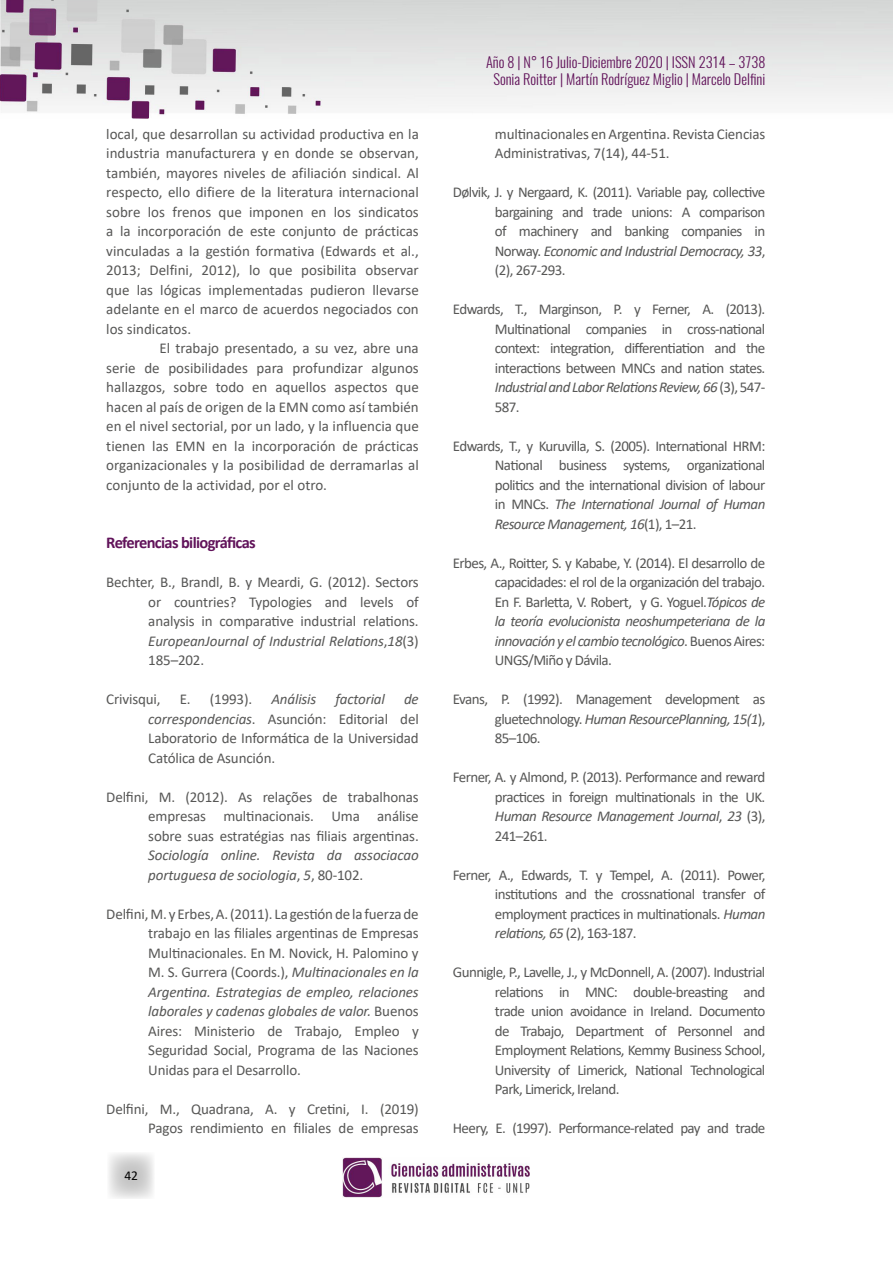
<style>
.page{position:relative;width:893px;height:1263px;background:#fff}
.page>*{position:absolute;margin:0;border:0;box-sizing:border-box;transform-origin:0 0}
.t1{font:700 16.5px "Calibri";letter-spacing:-.04em;color:#61135a}
.t2{font:15px/19.5px "Calibri";letter-spacing:-.03em;color:#575756;text-align:justify}
.t3{font:15px/19.5px "Calibri";letter-spacing:-.01em;color:#575756;text-align:right}
.t4{font:italic 15px/19.5px "Calibri";letter-spacing:-.01em;color:#575756}
.t5{font:300 14.4px/17.2px "Oswald";color:#61135a;text-align:center}
.t6{font:13.5px "Calibri";color:#000}
.s1{font-style:italic}
.s2{font-style:normal}
</style>
<div class="page">
<svg style="left:108px;top:1153px;width:46px;height:46px"></svg>
<img style="left:0;top:0;width:893px;height:119px">
<img style="left:342px;top:1157px;width:187px;height:41px">
<p class="t2" style="left:106px;top:124px;width:314px">local, que desarrollan su actividad productiva en la industria manufacturera y en donde se observan, también, mayores niveles de afiliación sindical. Al respecto, ello difiere de la literatura internacional sobre los frenos que imponen en los sindicatos a la incorporación de este conjunto de prácticas vinculadas a la gestión formativa (Edwards et al., 2013; Delfini, 2012), lo que posibilita observar que las lógicas implementadas pudieron llevarse adelante en el marco de acuerdos negociados con los sindicatos.</p>
<p class="t2" style="left:106px;top:338px;width:314px;text-indent:53px">El trabajo presentado, a su vez, abre una serie de posibilidades para profundizar algunos hallazgos, sobre todo en aquellos aspectos que hacen al país de origen de la EMN como así también en el nivel sectorial, por un lado, y la influencia que tienen las EMN en la incorporación de prácticas organizacionales y la posibilidad de derramarlas al conjunto de la actividad, por el otro.</p>
<p class="t1" style="left:106px;top:531px;width:151px">Referencias biliográficas</p>
<p class="t2" style="left:148px;top:572px;width:272px;text-indent:-42px">Bechter, B., Brandl, B. y Meardi, G. (2012). Sectors or countries? Typologies and levels of analysis in comparative industrial relations.<br><span class="s1">EuropeanJournal of Industrial Relations</span>,<span class="s1">18</span>(3)<br>185–202.</p>
<p class="t3" style="left:106px;top:689px;width:56px">Crivisqui,</p>
<p class="t2" style="left:180px;top:689px;width:74px">E. (1993).</p>
<p class="t4" style="left:271px;top:689px;width:47px">Análisis</p>
<p class="t4" style="left:336px;top:689px;width:51px">factorial</p>
<p class="t2" style="left:148px;top:689px;width:272px;text-indent:256px"><span class="s1">de correspondencias</span>. Asunción: Editorial del Laboratorio de Informática de la Universidad Católica de Asunción.</p>
<p class="t2" style="left:148px;top:787px;width:272px;text-indent:-42px">Delfini, M. (2012). As relações de trabalhonas empresas multinacionais. Uma análise sobre suas estratégias nas filiais argentinas.</p>
<p class="t4" style="left:148px;top:845px;width:272px">Sociología online. Revista da associacao portuguesa de sociologia<span class="s2">,</span> 5<span class="s2">, 80-102.</span></p>
<p class="t2" style="left:148px;top:904px;width:272px;text-indent:-42px">Delfini, M. y Erbes, A. (2011). La gestión de la fuerza de trabajo en las filiales argentinas de Empresas Multinacionales. En M. Novick, H. Palomino y M. S. Gurrera (Coords.), <span class="s1">Multinacionales en la Argentina. Estrategias de empleo, relaciones laborales y cadenas globales de valor.</span> Buenos Aires: Ministerio de Trabajo, Empleo y Seguridad Social, Programa de las Naciones Unidas para el Desarrollo.</p>
<p class="t3" style="left:106px;top:1099px;width:314px">Delfini, M., Quadrana, A. y Cretini, I. (2019)<br>Pagos rendimiento en filiales de empresas</p>
<p class="t6" style="left:124px;top:1166px;width:15px">42</p>
<p class="t5" style="left:486px;top:52px;width:281px">Año 8 | N° 16 Julio-Diciembre 2020 | ISSN 2314 – 3738<br>Sonia Roitter | Martín Rodríguez Miglio | Marcelo Delfini</p>
<p class="t3" style="left:495px;top:124px;width:272px;text-align:left">multinacionales en Argentina. Revista Ciencias<br>Administrativas, 7(14), 44-51.</p>
<p class="t2" style="left:495px;top:182px;width:272px;text-indent:-42px">Dølvik, J. y Nergaard, K. (2011). Variable pay, collective bargaining and trade unions: A comparison of machinery and banking companies in Norway. <span class="s1">Economic and Industrial Democracy, 33</span>, (2), 267-293.</p>
<p class="t2" style="left:495px;top:299px;width:272px;text-indent:-42px">Edwards, T., Marginson, P. y Ferner, A. (2013).<br>Multinational companies in cross-national context: integration, differentiation and the interactions between MNCs and nation states.<br><span class="s1">Industrial and Labor Relations Review, 66</span> (3), 547- 587.</p>
<p class="t2" style="left:495px;top:436px;width:272px;text-indent:-42px">Edwards, T., y Kuruvilla, S. (2005). International HRM:<br>National business systems, organizational politics and the international division of labour in MNCs. <span class="s1">The International Journal of Human Resource Management, 16</span>(1), 1–21.</p>
<p class="t2" style="left:495px;top:553px;width:272px;text-indent:-42px">Erbes, A., Roitter, S. y Kababe, Y. (2014). El desarrollo de capacidades: el rol de la organización del trabajo.<br>En F. Barletta, V. Robert, y G. Yoguel.<span class="s1">Tópicos de la teoría evolucionista neoshumpeteriana de la innovación y el cambio tecnológico</span>. Buenos Aires:<br>UNGS/Miño y Dávila.</p>
<p class="t2" style="left:495px;top:689px;width:272px;text-indent:-42px">Evans, P. (1992). Management development as gluetechnology. <span class="s1">Human ResourcePlanning, 15(1</span>), 85–106.</p>
<p class="t2" style="left:495px;top:767px;width:272px;text-indent:-42px">Ferner, A. y Almond, P. (2013). Performance and reward practices in foreign multinationals in the UK.<br><span class="s1">Human Resource Management Journal</span>, <span class="s1">23</span> (3), 241–261.</p>
<p class="t2" style="left:495px;top:865px;width:272px;text-indent:-42px">Ferner, A., Edwards, T. y Tempel, A. (2011). Power, institutions and the crossnational transfer of employment practices in multinationals. <span class="s1">Human relations, 65</span> (2), 163-187.</p>
<p class="t2" style="left:495px;top:962px;width:272px;text-indent:-42px">Gunnigle, P., Lavelle, J., y McDonnell, A. (2007). Industrial relations in MNC: double-breasting and trade union avoidance in Ireland. Documento de Trabajo, Department of Personnel and Employment Relations, Kemmy Business School, University of Limerick, National Technological Park, Limerick, Ireland.</p>
<p class="t2" style="left:453px;top:1118px;width:314px">Heery, E. (1997). Performance‐related pay and trade</p>
</div>
